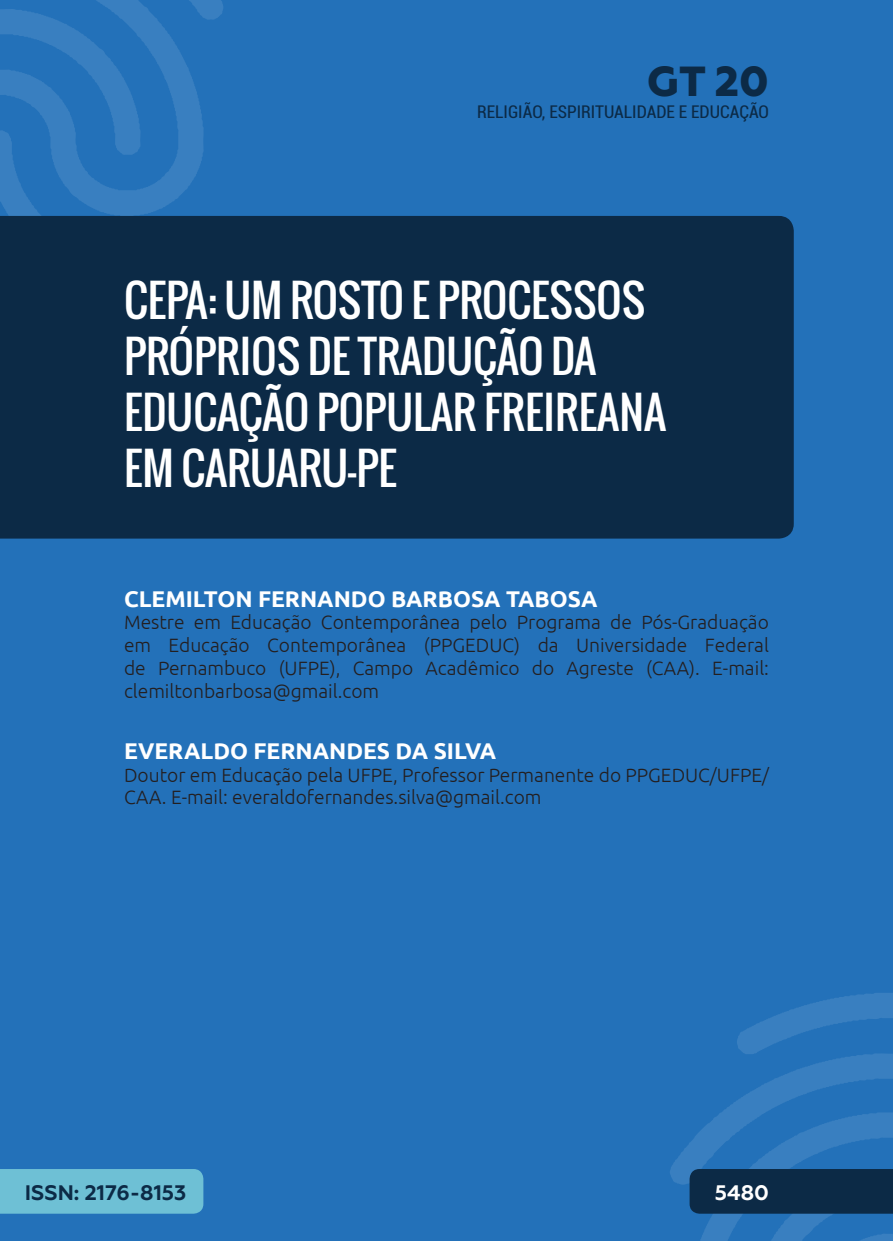
<style>
.page{position:relative;width:893px;height:1241px;background:#fff}
.page>*{position:absolute;margin:0;border:0;box-sizing:border-box;transform-origin:0 0}
._0_TÍTULO{font:43.75px/56px "Oswald";color:#fff}
.t1{font:800 42px "Geometria";color:#0c2a46}
._1_AUTOR{font:700 22.75px "Ubuntu";color:#fff}
.t2{font:700 21px "Geometria";color:#0c2a46}
.t3{font:700 21px "Geometria";color:#fff}
._2_FORMACAO{font:300 19.25px/22.8px "Ubuntu";color:#231f20;text-align:justify}
.t4{font:condensed 17.5px "Roboto";color:#0c2a46}
</style>
<div class="page">
<div style="left:0;top:0;width:893px;height:1240px;background:#2371b9"></div>
<svg style="left:0;top:0;width:223px;height:216px"></svg>
<div style="left:0;top:216px;width:794px;height:322px;background:#0c2a46"></div>
<svg style="left:670px;top:993px;width:223px;height:247px"></svg>
<div style="left:0;top:1169px;width:203px;height:44px;background:#6ec0d5"></div>
<h2 class="t1" style="left:647px;top:56px;width:124px">GT 20</h2>
<p class="t4" style="left:477px;top:100px;width:293px">RELIGIÃO, ESPIRITUALIDADE E EDUCAÇÃO</p>
<p class="_0_TÍTULO" style="left:124px;top:272px;width:544px">CEPA: UM ROSTO E PROCESSOS<br>PRÓPRIOS DE TRADUÇÃO DA<br>EDUCAÇÃO POPULAR FREIREANA<br>EM CARUARU-PE</p>
<p class="_1_AUTOR" style="left:124px;top:584px;width:475px">CLEMILTON FERNANDO BARBOSA TABOSA</p>
<p class="_2_FORMACAO" style="left:124px;top:610px;width:646px">Mestre em Educação Contemporânea pelo Programa de Pós-Graduação em Educação Contemporânea (PPGEDUC) da Universidade Federal de Pernambuco (UFPE), Campo Acadêmico do Agreste (CAA). E-mail: clemiltonbarbosa@gmail.com</p>
<p class="_1_AUTOR" style="left:124px;top:737px;width:374px">EVERALDO FERNANDES DA SILVA</p>
<p class="_2_FORMACAO" style="left:124px;top:762px;width:646px">Doutor em Educação pela UFPE, Professor Permanente do PPGEDUC/UFPE/<br>CAA. E-mail: everaldofernandes.silva@gmail.com</p>
<p class="t2" style="left:25px;top:1179px;width:163px">ISSN: 2176-8153</p>
<p class="t3" style="left:715px;top:1179px;width:55px">5480</p>
</div>
